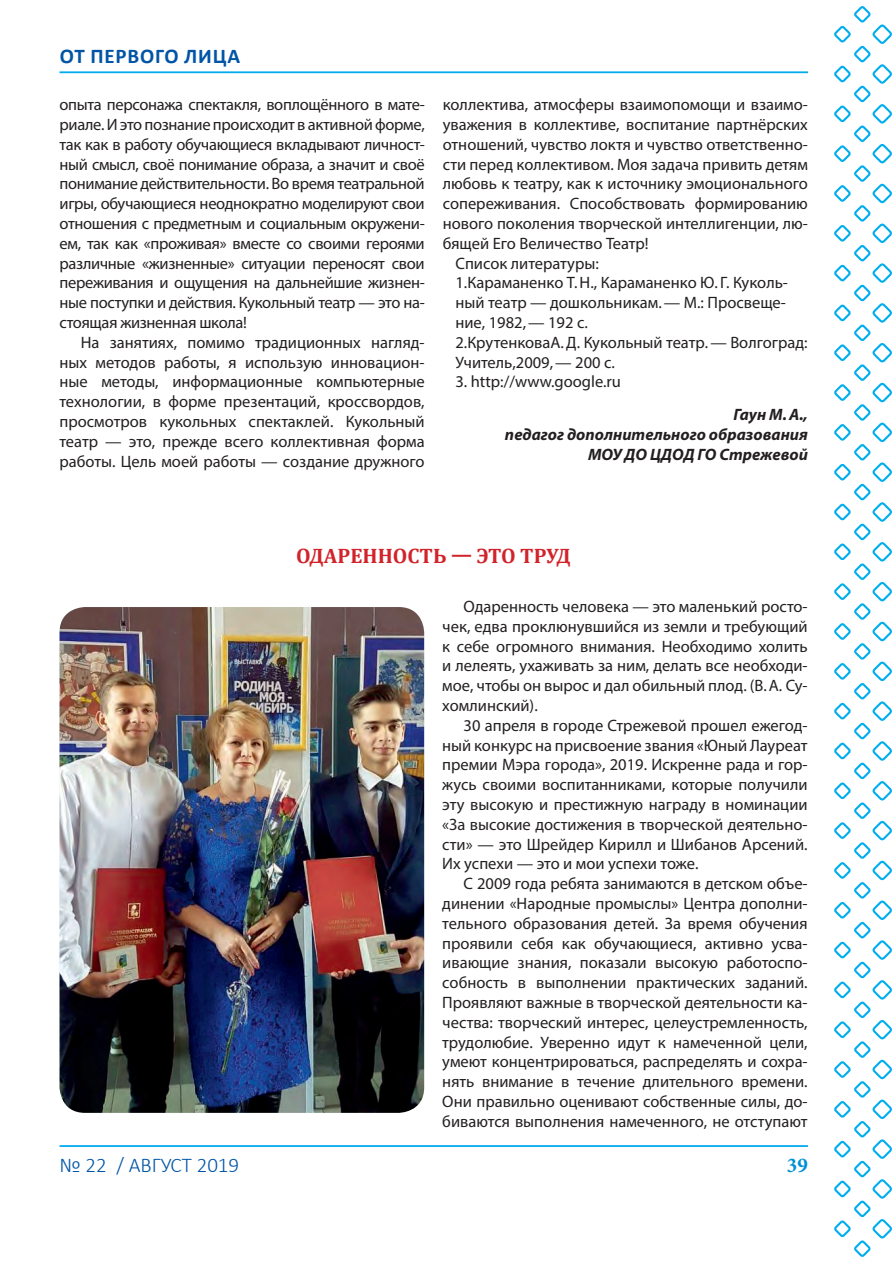
<style>
.page{position:relative;width:893px;height:1263px;background:#fff}
.page>*{position:absolute;margin:0;border:0;box-sizing:border-box;transform-origin:0 0}
.Заг_оловок{font:700 21px "Cambria";color:#d1232a}
.t1{font:300 21px "Calibri";color:#0156a8}
.Рубрика_синяя{font:700 21px "Calibri";letter-spacing:.04em;color:#0154a6}
.t2{font:700 21px "Minion Pro";color:#0090d5}
.Основа{font:16.5px/19.8px "Myriad Pro";color:#231f20;text-align:justify}
.Перечисление_номинан{font:16.5px/19.8px "Myriad Pro";color:#231f20}
.Основа-2{font:italic 700 16.5px "Myriad Pro";color:#231f20}
</style>
<div class="page">
<svg style="left:834px;top:6px;width:58px;height:1251px"></svg>
<hr style="left:60px;top:71px;width:748px;height:2px;background:#00aced">
<hr style="left:60px;top:1145px;width:748px;height:2px;background:#00aced">
<img style="left:60px;top:607px;width:364px;height:506px">
<p class="Рубрика_синяя" style="left:60px;top:42px;width:182px">ОТ ПЕРВОГО ЛИЦА</p>
<p class="Основа" style="left:60px;top:94px;width:367px">опыта персонажа спектакля, воплощённого в мате&shy;риале. И это познание происходит в активной форме, так как в работу обучающиеся вкладывают личност&shy;ный смысл, своё понимание образа, а значит и своё понимание действительности. Во время театральной игры, обучающиеся неоднократно моделируют свои отношения с предметным и социальным окружени&shy;ем, так как «проживая» вместе со своими героями различные «жизненные» ситуации переносят свои переживания и ощущения на дальнейшие жизнен&shy;ные поступки и действия. Кукольный театр — это на&shy;стоящая жизненная школа!</p>
<p class="Основа" style="left:60px;top:332px;width:367px;text-indent:21px">На занятиях, помимо традиционных нагляд&shy;ных методов работы, я использую инновацион&shy;ные методы, информационные компьютерные технологии, в форме презентаций, кроссвордов, просмотров кукольных спектаклей. Кукольный театр — это, прежде всего коллективная форма работы. Цель моей работы — создание дружного</p>
<p class="Основа" style="left:443px;top:94px;width:367px">коллектива, атмосферы взаимопомощи и взаимо&shy;уважения в коллективе, воспитание партнёрских отношений, чувство локтя и чувство ответственно&shy;сти перед коллективом. Моя задача привить детям любовь к театру, как к источнику эмоционального сопереживания. Способствовать формированию нового поколения творческой интеллигенции, лю&shy;бящей Его Величество Театр!</p>
<p class="Основа" style="left:455px;top:253px;width:145px">Список литературы:</p>
<p class="Перечисление_номинан" style="left:455px;top:273px;width:334px">1.Караманенко Т.Н., Караманенко Ю. Г. Куколь&shy;ный театр — дошкольникам.— М.: Просвеще&shy;ние, 1982,— 192 с.</p>
<p class="Перечисление_номинан" style="left:455px;top:332px;width:354px">2.КрутенковаА.Д. Кукольный театр.— Волгоград:<br>Учитель,2009,— 200 с.</p>
<p class="Перечисление_номинан" style="left:455px;top:372px;width:167px">3. http://www.google.ru</p>
<p class="Основа-2" style="left:734px;top:404px;width:76px">Гаун М.А.,</p>
<p class="Основа-2" style="left:505px;top:423px;width:304px">педагог дополнительного образования</p>
<p class="Основа-2" style="left:588px;top:443px;width:221px">МОУ ДО ЦДОД ГО Стрежевой</p>
<p class="Заг_оловок" style="left:296px;top:541px;width:276px">ОДАРЕННОСТЬ — ЭТО ТРУД</p>
<p class="Основа" style="left:442px;top:596px;width:367px;text-indent:21px">Одаренность человека — это маленький росто&shy;чек, едва проклюнувшийся из земли и требующий к себе огромного внимания. Необходимо холить и лелеять, ухаживать за ним, делать все необходи&shy;мое, чтобы он вырос и дал обильный плод. (В.А. Су&shy;хомлинский).</p>
<p class="Основа" style="left:442px;top:715px;width:367px;text-indent:21px">30 апреля в городе Стрежевой прошел ежегод&shy;ный конкурс на присвоение звания «Юный Лауреат премии Мэра города», 2019. Искренне рада и гор&shy;жусь своими воспитанниками, которые получили эту высокую и престижную награду в номинации «За высокие достижения в творческой деятельно&shy;сти» — это Шрейдер Кирилл и Шибанов Арсений.<br>Их успехи — это и мои успехи тоже.</p>
<p class="Основа" style="left:442px;top:873px;width:367px;text-indent:21px">С 2009 года ребята занимаются в детском объе&shy;динении «Народные промыслы» Центра дополни&shy;тельного образования детей. За время обучения проявили себя как обучающиеся, активно усва&shy;ивающие знания, показали высокую работоспо&shy;собность в выполнении практических заданий.<br>Проявляют важные в творческой деятельности ка&shy;чества: творческий интерес, целеустремленность, трудолюбие. Уверенно идут к намеченной цели, умеют концентрироваться, распределять и сохра&shy;нять внимание в течение длительного времени.<br>Они правильно оценивают собственные силы, до&shy;биваются выполнения намеченного, не отступают</p>
<p class="t1" style="left:60px;top:1152px;width:181px">№ 22 / АВГУСТ 2019</p>
<p class="t2" style="left:787px;top:1150px;width:22px">39</p>
</div>
